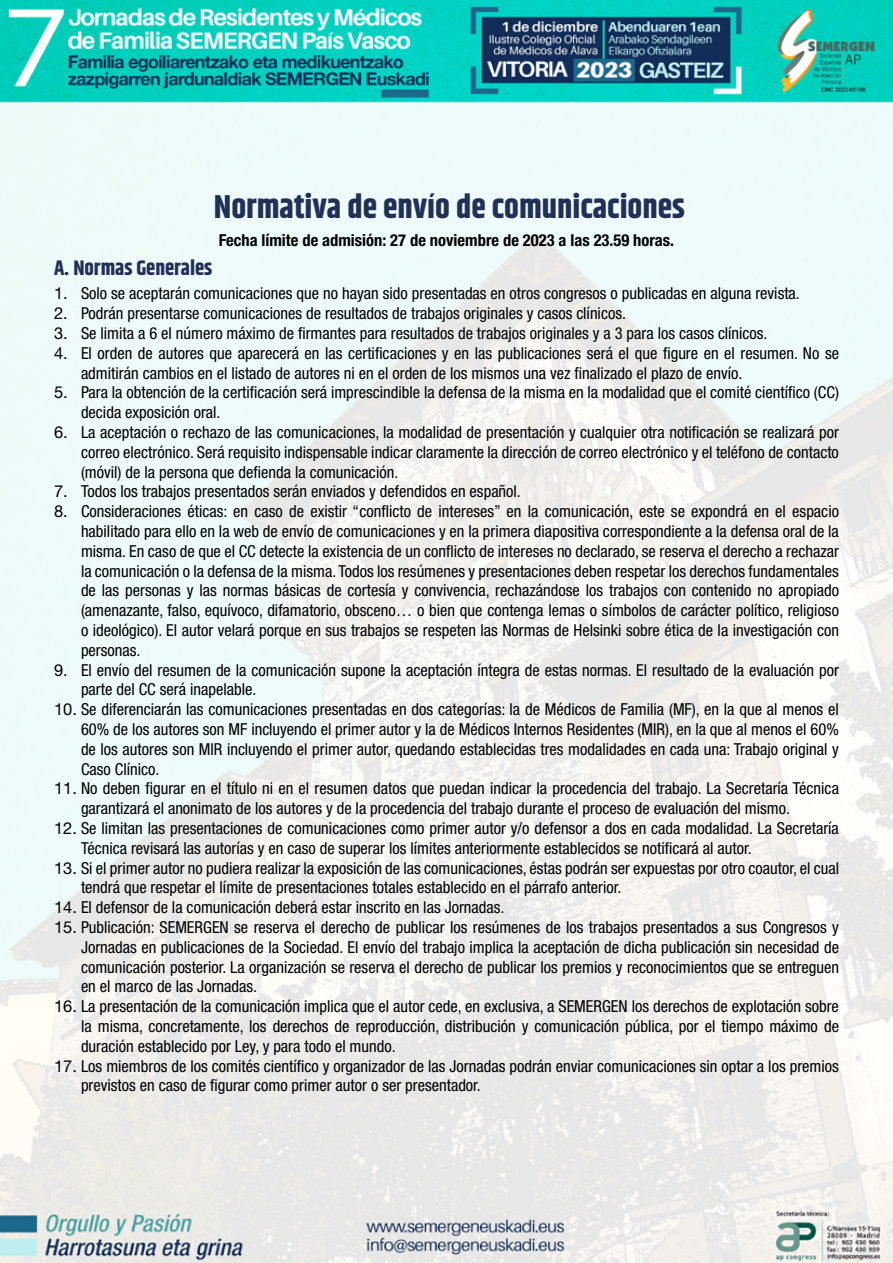
<style>
.page{position:relative;width:893px;height:1263px;background:#fff}
.page>*{position:absolute;margin:0;border:0;box-sizing:border-box;transform-origin:0 0}
.t1{font:700 33px "Khand";color:#223057}
.t2{font:700 21px "Khand";color:#223057}
.t3{font:condensed 16.5px/19.8px "Helvetica Neue LT Std";color:#000}
.t4{font:700 condensed 16.5px "Helvetica Neue LT Std";color:#000}
.s1{font-stretch:normal}
</style>
<div class="page">
<img style="left:0;top:0;width:893px;height:1263px">
<h1 class="t1" style="left:214px;top:183px;width:472px">Normativa de envío de comunicaciones</h1>
<p class="t4" style="left:219px;top:230px;width:457px">Fecha límite de admisión: 27 de noviembre de 2023 a las 23.59 horas.</p>
<p class="t2" style="left:54px;top:253px;width:160px">A. Normas Generales</p>
<p class="t3" style="left:54px;top:283px;width:747px"><span class="s1">1.</span> Solo se aceptarán comunicaciones que no hayan sido presentadas en otros congresos o publicadas en alguna revista.</p>
<p class="t3" style="left:54px;top:303px;width:573px"><span class="s1">2.</span> Podrán presentarse comunicaciones de resultados de trabajos originales y casos clínicos.</p>
<p class="t3" style="left:54px;top:323px;width:715px"><span class="s1">3.</span> Se limita a 6 el número máximo de firmantes para resultados de trabajos originales y a 3 para los casos clínicos.</p>
<p class="t3" style="left:81px;top:343px;width:760px;text-indent:-27px"><span class="s1">4.</span> El orden de autores que aparecerá en las certificaciones y en las publicaciones será el que figure en el resumen. No se admitirán cambios en el listado de autores ni en el orden de los mismos una vez finalizado el plazo de envío.</p>
<p class="t3" style="left:81px;top:382px;width:759px;text-indent:-27px"><span class="s1">5.</span> Para la obtención de la certificación será imprescindible la defensa de la misma en la modalidad que el comité científico (CC) decida exposición oral.</p>
<p class="t3" style="left:81px;top:422px;width:759px;text-align:justify;text-indent:-27px"><span class="s1">6.</span> La aceptación o rechazo de las comunicaciones, la modalidad de presentación y cualquier otra notificación se realizará por correo electrónico. Será requisito indispensable indicar claramente la dirección de correo electrónico y el teléfono de contacto (móvil) de la persona que defienda la comunicación.</p>
<p class="t3" style="left:54px;top:481px;width:468px"><span class="s1">7.</span> Todos los trabajos presentados serán enviados y defendidos en español.</p>
<p class="t3" style="left:81px;top:501px;width:760px;text-align:justify;text-indent:-27px"><span class="s1">8.</span> Consideraciones éticas: en caso de existir “conflicto de intereses” en la comunicación, este se expondrá en el espacio habilitado para ello en la web de envío de comunicaciones y en la primera diapositiva correspondiente a la defensa oral de la misma. En caso de que el CC detecte la existencia de un conflicto de intereses no declarado, se reserva el derecho a rechazar la comunicación o la defensa de la misma. Todos los resúmenes y presentaciones deben respetar los derechos fundamentales de las personas y las normas básicas de cortesía y convivencia, rechazándose los trabajos con contenido no apropiado (amenazante, falso, equívoco, difamatorio, obsceno… o bien que contenga lemas o símbolos de carácter político, religioso o ideológico). El autor velará porque en sus trabajos se respeten las Normas de Helsinki sobre ética de la investigación con personas.</p>
<p class="t3" style="left:81px;top:660px;width:760px;text-indent:-27px"><span class="s1">9.</span> El envío del resumen de la comunicación supone la aceptación íntegra de estas normas. El resultado de la evaluación por parte del CC será inapelable.</p>
<p class="t3" style="left:81px;top:699px;width:759px;text-align:justify;text-indent:-27px"><span class="s1">10.</span> Se diferenciarán las comunicaciones presentadas en dos categorías: la de Médicos de Familia (MF), en la que al menos el 60% de los autores son MF incluyendo el primer autor y la de Médicos Internos Residentes (MIR), en la que al menos el 60% de los autores son MIR incluyendo el primer autor, quedando establecidas tres modalidades en cada una: Trabajo original y Caso Clínico.</p>
<p class="t3" style="left:81px;top:778px;width:759px;text-indent:-27px"><span class="s1">11.</span> No deben figurar en el título ni en el resumen datos que puedan indicar la procedencia del trabajo. La Secretaría Técnica garantizará el anonimato de los autores y de la procedencia del trabajo durante el proceso de evaluación del mismo.</p>
<p class="t3" style="left:81px;top:818px;width:759px;text-indent:-27px"><span class="s1">12.</span> Se limitan las presentaciones de comunicaciones como primer autor y/o defensor a dos en cada modalidad. La Secretaría<br>Técnica revisará las autorías y en caso de superar los límites anteriormente establecidos se notificará al autor.</p>
<p class="t3" style="left:81px;top:858px;width:760px;text-indent:-27px"><span class="s1">13.</span> Si el primer autor no pudiera realizar la exposición de las comunicaciones, éstas podrán ser expuestas por otro coautor, el cual tendrá que respetar el límite de presentaciones totales establecido en el párrafo anterior.</p>
<p class="t3" style="left:54px;top:897px;width:452px"><span class="s1">14.</span> El defensor de la comunicación deberá estar inscrito en las Jornadas.</p>
<p class="t3" style="left:81px;top:917px;width:759px;text-align:justify;text-indent:-27px"><span class="s1">15.</span> Publicación: SEMERGEN se reserva el derecho de publicar los resúmenes de los trabajos presentados a sus Congresos y Jornadas en publicaciones de la Sociedad. El envío del trabajo implica la aceptación de dicha publicación sin necesidad de comunicación posterior. La organización se reserva el derecho de publicar los premios y reconocimientos que se entreguen en el marco de las Jornadas.</p>
<p class="t3" style="left:81px;top:996px;width:759px;text-align:justify;text-indent:-27px"><span class="s1">16.</span> La presentación de la comunicación implica que el autor cede, en exclusiva, a SEMERGEN los derechos de explotación sobre la misma, concretamente, los derechos de reproducción, distribución y comunicación pública, por el tiempo máximo de duración establecido por Ley, y para todo el mundo.</p>
<p class="t3" style="left:81px;top:1056px;width:759px;text-indent:-27px"><span class="s1">17.</span> Los miembros de los comités científico y organizador de las Jornadas podrán enviar comunicaciones sin optar a los premios previstos en caso de figurar como primer autor o ser presentador.</p>
</div>
